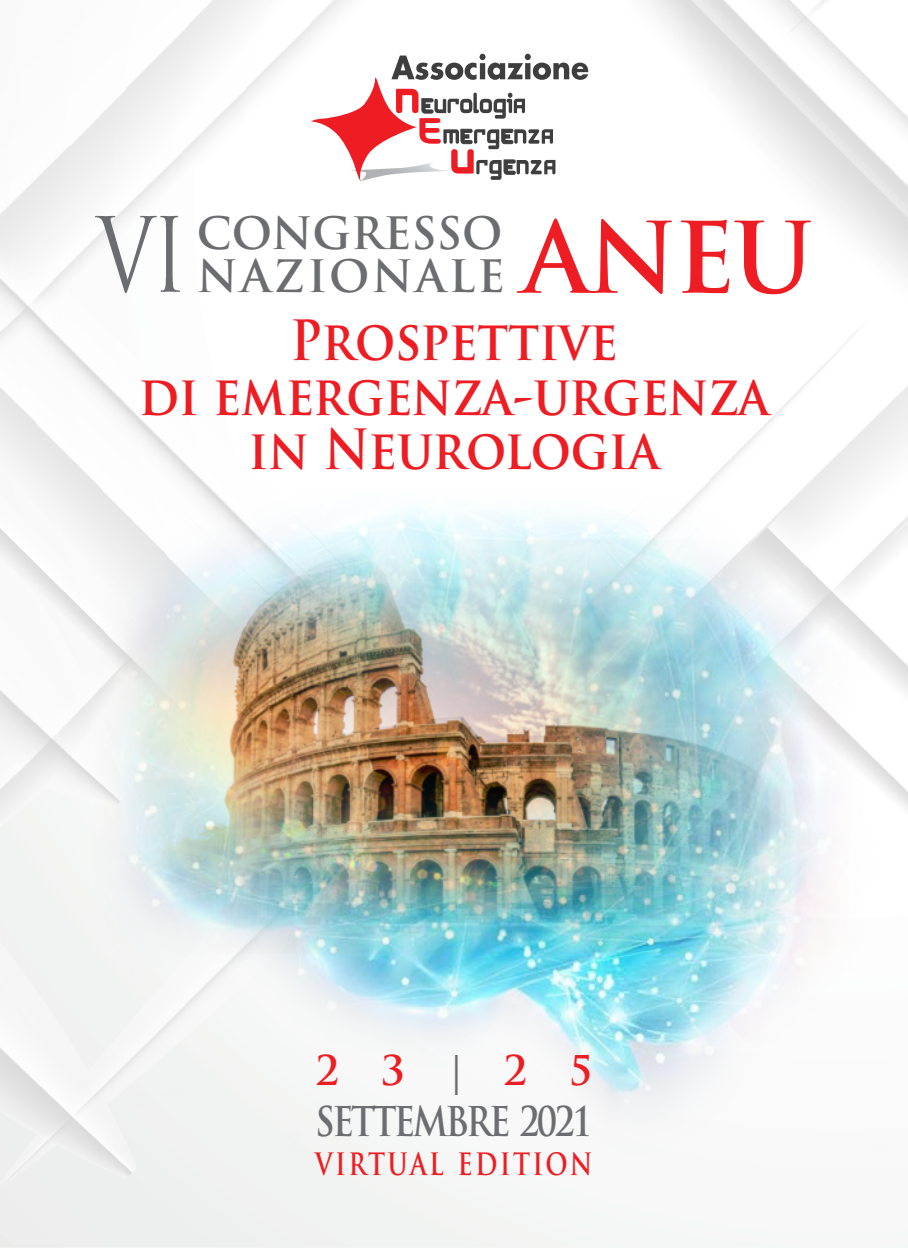
<style>
.page{position:relative;width:908px;height:1248px;background:#fff}
.page>*{position:absolute;margin:0;border:0;box-sizing:border-box;transform-origin:0 0}
.t1{font:100.6px "Trajan Pro";color:#6c6d70;scale:.77 1}
.t2{font:700 95.6px "Trajan Pro";color:#ee1d23}
.t3{font:700 54px "Trajan Pro";color:#ee1d23;scale:.9 1}
.t4{font:700 43.4px "Trajan Pro";color:#6c6d70}
.t5{font:700 43.4px "Trajan Pro";letter-spacing:.06em;color:#6c6d70}
.t6{font:700 40px "Trajan Pro";letter-spacing:-.08em;color:#6c6d70;scale:.85 1}
.t7{font:700 40px "Trajan Pro";color:#ee1d23}
.t8{font:700 30px "Trajan Pro";letter-spacing:.1em;color:#ee1d23;scale:.8 1}
.s1{color:#6c6d70}
</style>
<div class="page">
<img style="left:37px;top:0;width:250px;height:270px">
<svg style="left:204px;top:0;width:5px;height:3px"></svg>
<img style="left:29px;top:270px;width:38px;height:57px">
<img style="left:1px;top:264px;width:43px;height:40px">
<img style="left:0;top:304px;width:29px;height:35px">
<img style="left:648px;top:0;width:259px;height:261px">
<img style="left:736px;top:0;width:171px;height:149px">
<img style="left:782px;top:10px;width:29px;height:28px">
<img style="left:0;top:388px;width:907px;height:810px">
<svg style="left:311px;top:54px;width:277px;height:128px"></svg>
<p class="t1" style="left:97px;top:191px;width:117px">VI</p>
<p class="t4" style="left:197px;top:206px;width:307px">CONGRESSO</p>
<p class="t5" style="left:197px;top:249px;width:309px">NAZIONALE</p>
<p class="t2" style="left:522px;top:198px;width:292px">ANEU</p>
<p class="t3" style="left:290px;top:307px;width:366px">Prospettive</p>
<p class="t3" style="left:139px;top:361px;width:701px">di emergenza-urgenza</p>
<p class="t3" style="left:248px;top:416px;width:458px">in Neurologia</p>
<p class="t7" style="left:315px;top:1045px;width:279px">2 3 <span class="s1">|</span> 2 5</p>
<p class="t6" style="left:315px;top:1096px;width:327px">SETTEMBRE 2021</p>
<p class="t8" style="left:315px;top:1145px;width:348px">VIRTUAL EDITION</p>
</div>
